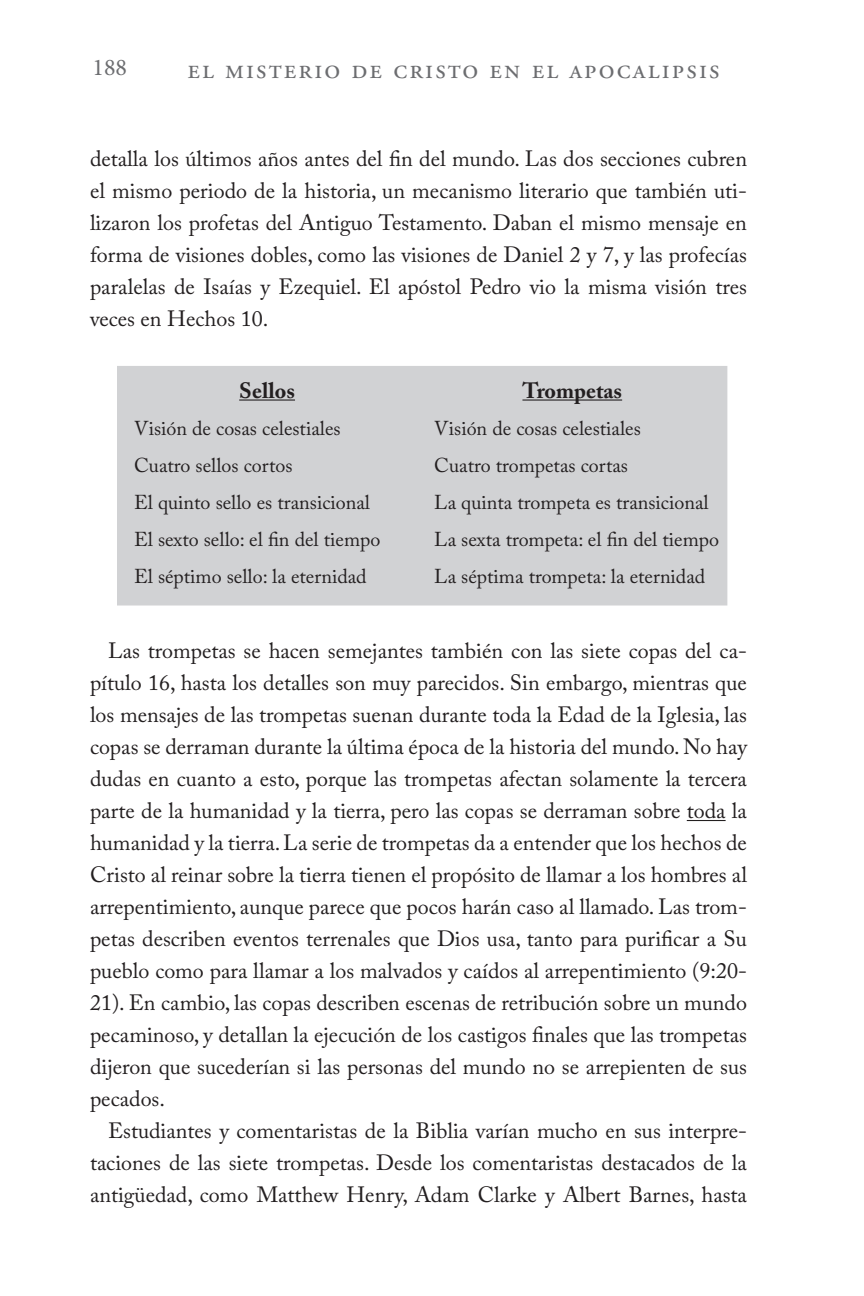
<style>
.page{position:relative;width:864px;height:1296px;background:#fff}
.page>*{position:absolute;margin:0;border:0;box-sizing:border-box;transform-origin:0 0}
.t1{font:28px "Adobe Garamond Pro";letter-spacing:.075em;color:#6c6d70}
.t2{font:24px "Minion Pro";color:#6c6d70}
.Body{font:22px/32px "Adobe Caslon Pro";color:#231f20;text-align:justify}
.table_h1{font:700 22px "Adobe Caslon Pro";color:#231f20}
.table_body{font:20px "Adobe Caslon Pro";color:#231f20}
</style>
<div class="page">
<hr style="left:687px;top:820px;width:39px;height:1px;background:#231f20">
<div style="left:117px;top:366px;width:610px;height:240px;background:#d1d2d4"></div>
<hr style="left:239px;top:399px;width:56px;height:2px;background:#231f20">
<hr style="left:522px;top:399px;width:100px;height:2px;background:#231f20">
<p class="t2" style="left:93px;top:51px;width:36px">188</p>
<p class="t1" style="left:187px;top:52px;width:534px">el misterio de cristo en el apocalipsis</p>
<p class="Body" style="left:90px;top:142px;width:659px">detalla los últimos años antes del fin del mundo. Las dos secciones cubren el mismo periodo de la historia, un mecanismo literario que también uti&shy;lizaron los profetas del Antiguo Testamento. Daban el mismo mensaje en forma de visiones dobles, como las visiones de Daniel 2 y 7, y las profecías paralelas de Isaías y Ezequiel. El apóstol Pedro vio la misma visión tres veces en Hechos 10.</p>
<p class="table_h1" style="left:239px;top:377px;width:57px">Sellos</p>
<p class="table_h1" style="left:522px;top:377px;width:101px">Trompetas</p>
<p class="table_body" style="left:134px;top:416px;width:208px">Visión de cosas celestiales</p>
<p class="table_body" style="left:434px;top:416px;width:208px">Visión de cosas celestiales</p>
<p class="table_body" style="left:134px;top:453px;width:160px">Cuatro sellos cortos</p>
<p class="table_body" style="left:434px;top:453px;width:195px">Cuatro trompetas cortas</p>
<p class="table_body" style="left:134px;top:490px;width:238px">El quinto sello es transicional</p>
<p class="table_body" style="left:434px;top:490px;width:276px">La quinta trompeta es transicional</p>
<p class="table_body" style="left:134px;top:527px;width:248px">El sexto sello: el fin del tiempo</p>
<p class="table_body" style="left:434px;top:527px;width:286px">La sexta trompeta: el fin del tiempo</p>
<p class="table_body" style="left:134px;top:564px;width:234px">El séptimo sello: la eternidad</p>
<p class="table_body" style="left:434px;top:564px;width:273px">La séptima trompeta: la eternidad</p>
<p class="Body" style="left:90px;top:635px;width:659px;text-indent:18px">Las trompetas se hacen semejantes también con las siete copas del ca&shy;pítulo 16, hasta los detalles son muy parecidos. Sin embargo, mientras que los mensajes de las trompetas suenan durante toda la Edad de la Iglesia, las copas se derraman durante la última época de la historia del mundo. No hay dudas en cuanto a esto, porque las trompetas afectan solamente la tercera parte de la humanidad y la tierra, pero las copas se derraman sobre toda la humanidad y la tierra. La serie de trompetas da a entender que los hechos de Cristo al reinar sobre la tierra tienen el propósito de llamar a los hombres al arrepentimiento, aunque parece que pocos harán caso al llamado. Las trom&shy;petas describen eventos terrenales que Dios usa, tanto para purificar a Su pueblo como para llamar a los malvados y caídos al arrepentimiento (9:20- 21). En cambio, las copas describen escenas de retribución sobre un mundo pecaminoso, y detallan la ejecución de los castigos finales que las trompetas dijeron que sucederían si las personas del mundo no se arrepienten de sus pecados.</p>
<p class="Body" style="left:90px;top:1115px;width:659px;text-indent:18px">Estudiantes y comentaristas de la Biblia varían mucho en sus interpre&shy;taciones de las siete trompetas. Desde los comentaristas destacados de la antigüedad, como Matthew Henry, Adam Clarke y Albert Barnes, hasta</p>
</div>
